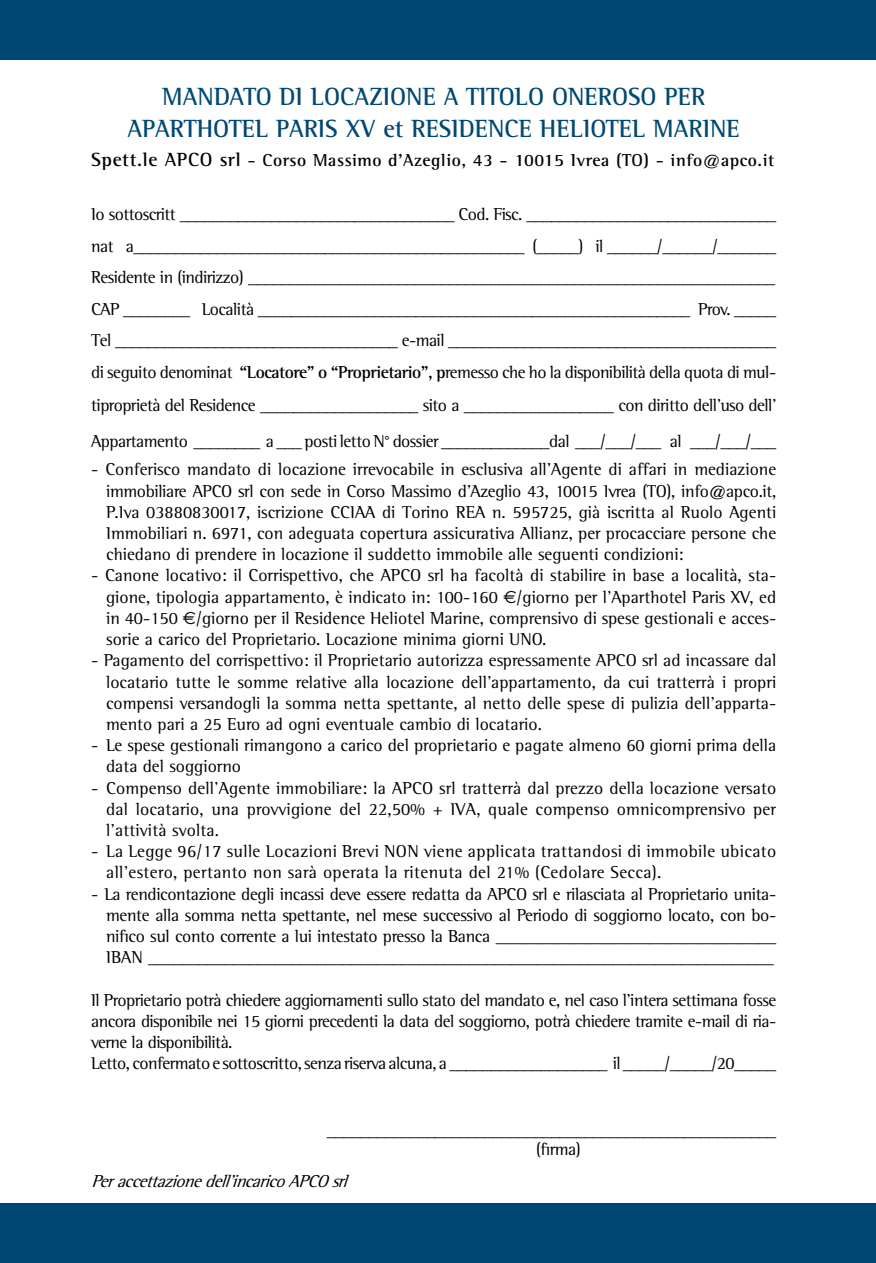
<style>
.page{position:relative;width:876px;height:1263px;background:#fff}
.page>*{position:absolute;margin:0;border:0;box-sizing:border-box;transform-origin:0 0}
.t1{font:700 25.5px/31.5px "Rotis Semi Serif";color:#004874;text-align:center}
.t2{font:17.7px/21.1px "Rotis Semi Serif";color:#000;text-align:justify}
.t3{font:17.7px/21.1px "Rotis Semi Serif";letter-spacing:-.03em;color:#000}
.t4{font:17.7px/21.1px "Rotis Semi Serif";letter-spacing:.02em;color:#000}
.t5{font:700 17.7px "Rotis Semi Serif";letter-spacing:.03em;color:#000}
.t6{font:italic 17.7px "Rotis Semi Serif";color:#000}
.s1{font-size:19.5px}
.s2{font-weight:700}
.s3{font-family:"Euro Sans"}
</style>
<div class="page">
<div style="left:0;top:1203px;width:876px;height:60px;background:#004874"></div>
<div style="left:0;top:0;width:876px;height:60px;background:#004874"></div>
<h1 class="t1" style="left:128px;top:81px;width:614px">MANDATO DI LOCAZIONE A TITOLO ONEROSO PER<br>APARTHOTEL PARIS XV et RESIDENCE HELIOTEL MARINE</h1>
<p class="t5" style="left:91px;top:150px;width:685px"><span class="s1">Spett.le APCO srl</span> - Corso Massimo d’Azeglio, 43 - 10015 Ivrea (TO) - info@apco.it</p>
<p class="t2" style="left:91px;top:198px;width:686px;line-height:31.8px">Io sottoscritt _________________________________ Cod. Fisc. ______________________________ nat a_______________________________________________ (_____) il ______/______/_______ Residente in (indirizzo) _______________________________________________________________ CAP ________ Località ____________________________________________________ Prov. _____ Tel __________________________________ e-mail _______________________________________ di seguito denominat <span class="s2">“Locatore” o “Proprietario”, p</span>remesso che ho la disponibilità della quota di mul&shy;tiproprietà del Residence ___________________ sito a __________________ con diritto dell’uso dell’</p>
<p class="t3" style="left:91px;top:430px;width:686px">Appartamento ________ a ___ posti letto N° dossier _____________dal ___/___/___ al ___/___/___</p>
<p class="t2" style="left:106px;top:459px;width:672px;text-indent:-15px">- Conferisco mandato di locazione irrevocabile in esclusiva all’Agente di affari in mediazione immobiliare APCO srl con sede in Corso Massimo d’Azeglio 43, 10015 Ivrea (TO), info@apco.it, P.Iva 03880830017, iscrizione CCIAA di Torino REA n. 595725, già iscritta al Ruolo Agenti Immobiliari n. 6971, con adeguata copertura assicurativa Allianz, per procacciare persone che chiedano di prendere in locazione il suddetto immobile alle seguenti condizioni:</p>
<p class="t2" style="left:106px;top:565px;width:672px;text-indent:-15px">- Canone locativo: il Corrispettivo, che APCO srl ha facoltà di stabilire in base a località, sta&shy;gione, tipologia appartamento, è indicato in: 100-160 <span class="s3">E</span>/giorno per l’Aparthotel Paris XV, ed in 40-150 <span class="s3">E</span>/giorno per il Residence Heliotel Marine, comprensivo di spese gestionali e acces&shy;sorie a carico del Proprietario. Locazione minima giorni UNO.</p>
<p class="t2" style="left:106px;top:650px;width:672px;text-indent:-15px">- Pagamento del corrispettivo: il Proprietario autorizza espressamente APCO srl ad incassare dal locatario tutte le somme relative alla locazione dell’appartamento, da cui tratterrà i propri compensi versandogli la somma netta spettante, al netto delle spese di pulizia dell’apparta&shy;mento pari a 25 Euro ad ogni eventuale cambio di locatario.</p>
<p class="t2" style="left:106px;top:735px;width:672px;text-indent:-15px">- Le spese gestionali rimangono a carico del proprietario e pagate almeno 60 giorni prima della data del soggiorno</p>
<p class="t2" style="left:106px;top:777px;width:672px;text-indent:-15px">- Compenso dell’Agente immobiliare: la APCO srl tratterrà dal prezzo della locazione versato dal locatario, una provvigione del 22,50% + IVA, quale compenso omnicomprensivo per l’attività svolta.</p>
<p class="t4" style="left:106px;top:841px;width:672px;text-indent:-15px">- La Legge 96/17 sulle Locazioni Brevi NON viene applicata trattandosi di immobile ubicato all’estero, pertanto non sarà operata la ritenuta del 21% (Cedolare Secca).</p>
<p class="t2" style="left:106px;top:883px;width:672px;text-indent:-15px">- La rendicontazione degli incassi deve essere redatta da APCO srl e rilasciata al Proprietario unita&shy;mente alla somma netta spettante, nel mese successivo al Periodo di soggiorno locato, con bo&shy;nifico sul conto corrente a lui intestato presso la Banca _________________________________ IBAN __________________________________________________________________________</p>
<p class="t3" style="left:91px;top:989px;width:686px">Il Proprietario potrà chiedere aggiornamenti sullo stato del mandato e, nel caso l’intera settimana fosse ancora disponibile nei 15 giorni precedenti la data del soggiorno, potrà chiedere tramite e-mail di ria&shy;verne la disponibilità.<br>Letto, confermato e sottoscritto, senza riserva alcuna, a ___________________ il _____/_____/20_____</p>
<p class="t2" style="left:536px;top:1121px;width:242px;line-height:18.8px;text-indent:-209px">______________________________________________________ (firma)</p>
<p class="t6" style="left:91px;top:1170px;width:264px">Peraccettazionedell’incaricoAPCOsrl</p>
</div>
